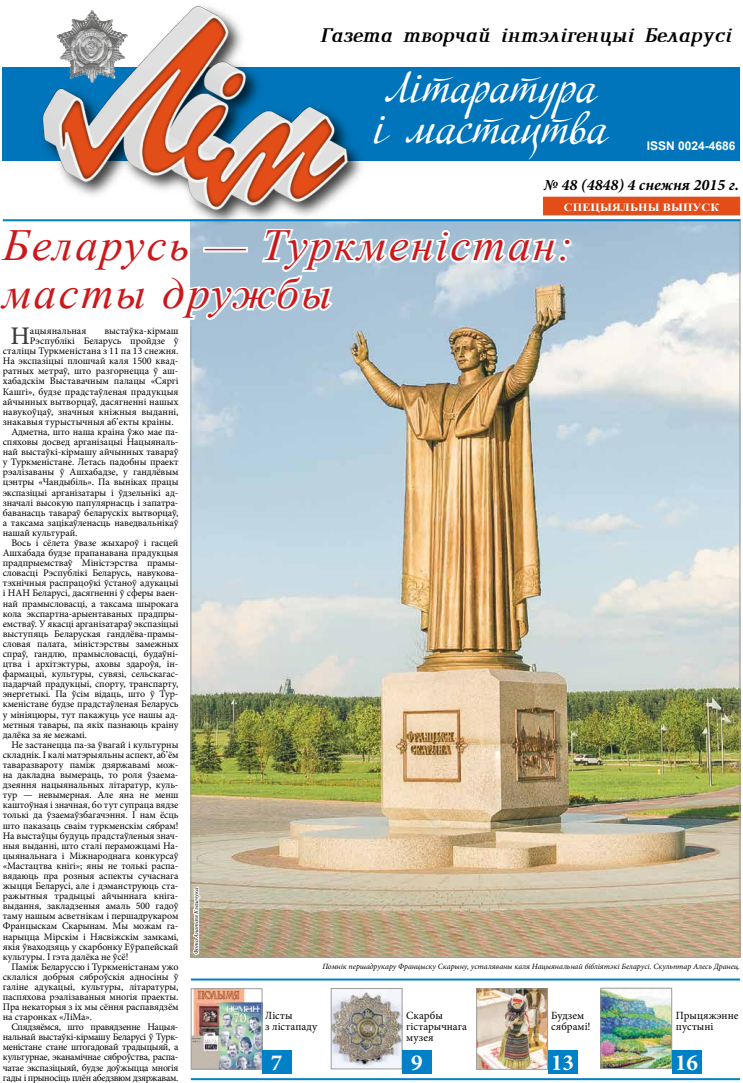
<style>
.page{position:relative;width:743px;height:1083px;background:#fff}
.page>*{position:absolute;margin:0;border:0;box-sizing:border-box;transform-origin:0 0}
.t1{font:italic 44.4px/48px "Times New Roman";letter-spacing:.05em;color:#cd171a}
.t2{font:42px/41px "Adventure";color:#fff}
.t3{font:500 25.4px "Minion Pro";color:#3c3c3b}
.t4{font:700 23px "Minion Pro";color:#fff}
.t5{font:italic 700 20px "Baltica IS";letter-spacing:-.01em;color:#000}
.t6{font:italic 700 16px "Minion Pro";color:#000}
.t7{font:700 12px "Arial";color:#fff}
.t8{font:11px/11px "Minion Pro";color:#000}
.t9{font:700 11px "Times New Roman";letter-spacing:.01em;color:#fff;scale:1.1 1}
.t10{font:10px "Minion Pro";letter-spacing:-.01em;color:#000}
.t11{font:10px "Minion Pro";letter-spacing:-.03em;color:#000}
.t12{font:italic 8px "Minion Pro";color:#000}
.t13{font:italic 6px "Minion Pro";letter-spacing:-.005em;color:#000}
</style>
<div class="page">
<img style="left:192px;top:221px;width:547px;height:736px">
<hr style="left:191px;top:978px;width:549px;height:2px;background:#0080c7">
<hr style="left:191px;top:1078px;width:549px;height:2px;background:#0080c7">
<div style="left:3px;top:67px;width:737px;height:94px;background:#0075bb"></div>
<img style="left:42px;top:5px;width:320px;height:214px">
<img style="left:57px;top:11px;width:70px;height:73px">
<img style="left:333px;top:990px;width:67px;height:77px">
<div style="left:331px;top:988px;width:71px;height:81px;border:1px solid #9d9d9c"></div>
<div style="left:402px;top:1050px;width:30px;height:24px;background:#0080c7"></div>
<img style="left:602px;top:990px;width:68px;height:77px">
<div style="left:600px;top:988px;width:72px;height:81px;border:1px solid #9d9d9c"></div>
<div style="left:671px;top:1050px;width:30px;height:23px;background:#0080c7"></div>
<img style="left:478px;top:990px;width:68px;height:77px">
<div style="left:476px;top:988px;width:72px;height:81px;border:1px solid #9d9d9c"></div>
<div style="left:548px;top:1050px;width:29px;height:24px;background:#0080c7"></div>
<img style="left:193px;top:990px;width:67px;height:77px">
<div style="left:191px;top:988px;width:71px;height:81px;border:1px solid #9d9d9c"></div>
<div style="left:262px;top:1050px;width:29px;height:23px;background:#0080c7"></div>
<div style="left:543px;top:197px;width:196px;height:18px;background:#e44d17"></div>
<div style="left:543px;top:197px;width:197px;height:18px;border:1px solid #ce582e"></div>
<svg style="left:192px;top:886px;width:10px;height:70px"></svg>
<svg style="left:2px;top:220px;width:573px;height:113px"></svg>
<hr style="left:191px;top:327px;width:1px;height:630px;background:#9d9d9c">
<hr style="left:739px;top:219px;width:1px;height:738px;background:#9d9d9c">
<hr style="left:191px;top:957px;width:549px;height:1px;background:#9d9d9c">
<hr style="left:3px;top:219px;width:737px;height:2px;background:#0080c7">
<h3 class="t5" style="left:320px;top:21px;width:413px">Газета творчай інтэлігенцыі Беларусі</h3>
<h2 class="t2" style="left:373px;top:71px;width:235px">Літаратура і мастацтва</h2>
<p class="t7" style="left:647px;top:138px;width:90px">ISSN 0024-4686</p>
<h3 class="t6" style="left:544px;top:174px;width:197px">№ 48 (4848) 4 снежня 2015 г.</h3>
<p class="t9" style="left:564px;top:199px;width:143px">СПЕЦЫЯЛЬНЫ ВЫПУСК</p>
<h1 class="t1" style="left:3px;top:220px;width:571px">Беларусь — Туркменістан: масты дружбы</h1>
<h3 class="t3" style="left:10px;top:319px;width:21px">Н</h3>
<p class="t10" style="left:30px;top:324px;width:58px">ацыянальная</p>
<p class="t10" style="left:104px;top:324px;width:76px">выстаўка-кірмаш</p>
<p class="t10" style="left:30px;top:334px;width:150px">Рэспублікі Беларусь пройдзе ў</p>
<p class="t10" style="left:3px;top:344px;width:177px">сталіцы Туркменістана з 11 па 13 снежня.</p>
<p class="t10" style="left:3px;top:354px;width:177px">На экспазіцыі плошчай каля 1500 квад-</p>
<p class="t10" style="left:3px;top:364px;width:177px">ратных метраў, што разгорнецца ў аш-</p>
<p class="t10" style="left:3px;top:375px;width:177px">хабадскім Выставачным палацы «Сяргі</p>
<p class="t10" style="left:3px;top:385px;width:177px">Кашгі», будзе прадстаўленая прадукцыя</p>
<p class="t10" style="left:3px;top:395px;width:177px">айчынных вытворцаў, дасягненні нашых</p>
<p class="t10" style="left:3px;top:405px;width:177px">навукоўцаў, значныя кніжныя выданні,</p>
<p class="t10" style="left:3px;top:415px;width:172px">знакавыя турыстычныя аб’екты краіны.</p>
<p class="t10" style="left:11px;top:425px;width:169px">Адметна, што наша краіна ўжо мае па-</p>
<p class="t10" style="left:3px;top:435px;width:177px">спяховы досвед арганізацыі Нацыяналь-</p>
<p class="t10" style="left:3px;top:445px;width:177px">най выстаўкі-кірмашу айчынных тавараў</p>
<p class="t10" style="left:3px;top:455px;width:177px">у Туркменістане. Летась падобны праект</p>
<p class="t10" style="left:3px;top:465px;width:177px">рэалізаваны ў Ашхабадзе, у гандлёвым</p>
<p class="t10" style="left:3px;top:475px;width:177px">цэнтры «Чандыбіль». Па выніках працы</p>
<p class="t10" style="left:3px;top:486px;width:177px">экспазіцыі арганізатары і ўдзельнікі ад-</p>
<p class="t10" style="left:3px;top:496px;width:177px">значалі высокую папулярнасць і запатра-</p>
<p class="t10" style="left:3px;top:506px;width:177px">баванасць тавараў беларускіх вытворцаў,</p>
<p class="t10" style="left:3px;top:516px;width:177px">а таксама зацікаўленасць наведвальнікаў</p>
<p class="t10" style="left:3px;top:526px;width:76px">нашай культурай.</p>
<p class="t10" style="left:11px;top:536px;width:169px">Вось і сёлета ўвазе жыхароў і гасцей</p>
<p class="t10" style="left:3px;top:546px;width:177px">Ашхабада будзе прапанавана прадукцыя</p>
<p class="t10" style="left:3px;top:556px;width:177px">прадпрыемстваў Міністэрства прамы-</p>
<p class="t10" style="left:3px;top:566px;width:177px">словасці Рэспублікі Беларусь, навукова-</p>
<p class="t10" style="left:3px;top:576px;width:177px">тэхнічныя распрацоўкі ўстаноў адукацыі</p>
<p class="t10" style="left:3px;top:586px;width:177px">і НАН Беларусі, дасягненні ў сферы ваен-</p>
<p class="t10" style="left:3px;top:597px;width:177px">най прамысловасці, а таксама шырокага</p>
<p class="t10" style="left:3px;top:607px;width:177px">кола экспартна-арыентаваных прадпры-</p>
<p class="t10" style="left:3px;top:617px;width:177px">емстваў. У якасці арганізатараў экспазіцыі</p>
<p class="t10" style="left:3px;top:627px;width:177px">выступяць Беларуская гандлёва-прамы-</p>
<p class="t10" style="left:3px;top:637px;width:177px">словая палата, міністэрствы замежных</p>
<p class="t10" style="left:3px;top:647px;width:177px">спраў, гандлю, прамысловасці, будаўні-</p>
<p class="t10" style="left:3px;top:657px;width:177px">цтва і архітэктуры, аховы здароўя, ін-</p>
<p class="t10" style="left:3px;top:667px;width:177px">фармацыі, культуры, сувязі, сельскагас-</p>
<p class="t10" style="left:3px;top:677px;width:177px">падарчай прадукцыі, спорту, транспарту,</p>
<p class="t10" style="left:3px;top:687px;width:177px">энергетыкі. Па ўсім відаць, што ў Тур-</p>
<p class="t10" style="left:3px;top:697px;width:177px">кменістане будзе прадстаўленая Беларусь</p>
<p class="t10" style="left:3px;top:708px;width:177px">у мініяцюры, тут пакажуць усе нашы ад-</p>
<p class="t10" style="left:3px;top:718px;width:177px">метныя тавары, па якіх пазнаюць краіну</p>
<p class="t10" style="left:3px;top:728px;width:86px">далёка за яе межамі.</p>
<p class="t10" style="left:11px;top:738px;width:169px">Не застанецца па-за ўвагай і культурны</p>
<p class="t10" style="left:3px;top:748px;width:177px">складнік. І калі матэрыяльны аспект, аб’ём</p>
<p class="t10" style="left:3px;top:758px;width:177px">таваразвароту паміж дзяржавамі мож-</p>
<p class="t10" style="left:3px;top:768px;width:177px">на дакладна вымераць, то роля ўзаема-</p>
<p class="t10" style="left:3px;top:778px;width:177px">дзеяння нацыянальных літаратур, куль-</p>
<p class="t10" style="left:3px;top:788px;width:177px">тур — невымерная. Але яна не менш</p>
<p class="t10" style="left:3px;top:798px;width:177px">каштоўная і значная, бо тут супраца вядзе</p>
<p class="t10" style="left:3px;top:808px;width:177px">толькі да ўзаемаўзбагачэння. І нам ёсць</p>
<p class="t10" style="left:3px;top:819px;width:177px">што паказаць сваім туркменскім сябрам!</p>
<p class="t10" style="left:3px;top:829px;width:177px">На выстаўцы будуць прадстаўленыя знач-</p>
<p class="t10" style="left:3px;top:839px;width:177px">ныя выданні, што сталі пераможцамі На-</p>
<p class="t10" style="left:3px;top:849px;width:177px">цыянальнага і Міжнароднага конкурсаў</p>
<p class="t10" style="left:3px;top:859px;width:177px">«Мастацтва кнігі»; яны не толькі распа-</p>
<p class="t10" style="left:3px;top:869px;width:177px">вядаюць пра розныя аспекты сучаснага</p>
<p class="t10" style="left:3px;top:879px;width:177px">жыцця Беларусі, але і дэманструюць ста-</p>
<p class="t10" style="left:3px;top:889px;width:177px">ражытныя традыцыі айчыннага кніга-</p>
<p class="t10" style="left:3px;top:899px;width:177px">выдання, закладзеныя амаль 500 гадоў</p>
<p class="t10" style="left:3px;top:909px;width:177px">таму нашым асветнікам і першадрукаром</p>
<p class="t10" style="left:3px;top:919px;width:177px">Францыскам Скарынам. Мы можам га-</p>
<p class="t10" style="left:3px;top:929px;width:177px">нарыцца Мірскім і Нясвіжскім замкамі,</p>
<p class="t10" style="left:3px;top:940px;width:177px">якія ўваходзяць у скарбонку Еўрапейскай</p>
<p class="t10" style="left:3px;top:950px;width:127px">культуры. І гэта далёка не ўсё!</p>
<p class="t10" style="left:11px;top:960px;width:169px">Паміж Беларуссю і Туркменістанам ужо</p>
<p class="t10" style="left:3px;top:970px;width:177px">склаліся добрыя сяброўскія адносіны ў</p>
<p class="t10" style="left:3px;top:980px;width:177px">галіне адукацыі, культуры, літаратуры,</p>
<p class="t10" style="left:3px;top:990px;width:177px">паспяхова рэалізаваныя многія праекты.</p>
<p class="t10" style="left:3px;top:1000px;width:177px">Пра некаторыя з іх мы сёння распавядзём</p>
<p class="t10" style="left:3px;top:1010px;width:91px">на старонках «ЛіМа».</p>
<p class="t11" style="left:11px;top:1020px;width:169px">Спядзяёмся, што правядзенне Нацыя-</p>
<p class="t11" style="left:3px;top:1030px;width:177px">нальнай выстаўкі-кірмашу Беларусі ў Турк-</p>
<p class="t11" style="left:3px;top:1040px;width:177px">меністане стане штогадовай традыцыяй, а</p>
<p class="t11" style="left:3px;top:1050px;width:177px">культурнае, эканамічнае сяброўства, распа-</p>
<p class="t11" style="left:3px;top:1060px;width:177px">чатае экспазіцыяй, будзе доўжыцца многія</p>
<p class="t11" style="left:3px;top:1071px;width:177px">гады і прыносіць плён абедзвюм дзяржавам.</p>
<p class="t13" style="left:192px;top:954px;width:69px;rotate:-90deg">Фота Анатоля Клешчука.</p>
<p class="t12" style="left:322px;top:961px;width:419px">Помнік першадрукару Францыску Скарыну, усталяваны каля Нацыянальнай бібліятэкі Беларусі. Скульптар Алесь Дранец.</p>
<p class="t8" style="left:265px;top:1010px;width:53px">Лісты<br>з лістападу</p>
<h3 class="t4" style="left:271px;top:1046px;width:13px">7</h3>
<p class="t8" style="left:406px;top:1010px;width:62px">Скарбы гістарычнага музея</p>
<h3 class="t4" style="left:411px;top:1046px;width:13px">9</h3>
<p class="t8" style="left:551px;top:1009px;width:41px">Будзем сябрамі!</p>
<h3 class="t4" style="left:551px;top:1046px;width:24px">13</h3>
<p class="t8" style="left:676px;top:1010px;width:64px">Прыцяжэнне пустыні</p>
<h3 class="t4" style="left:675px;top:1046px;width:24px">16</h3>
</div>
